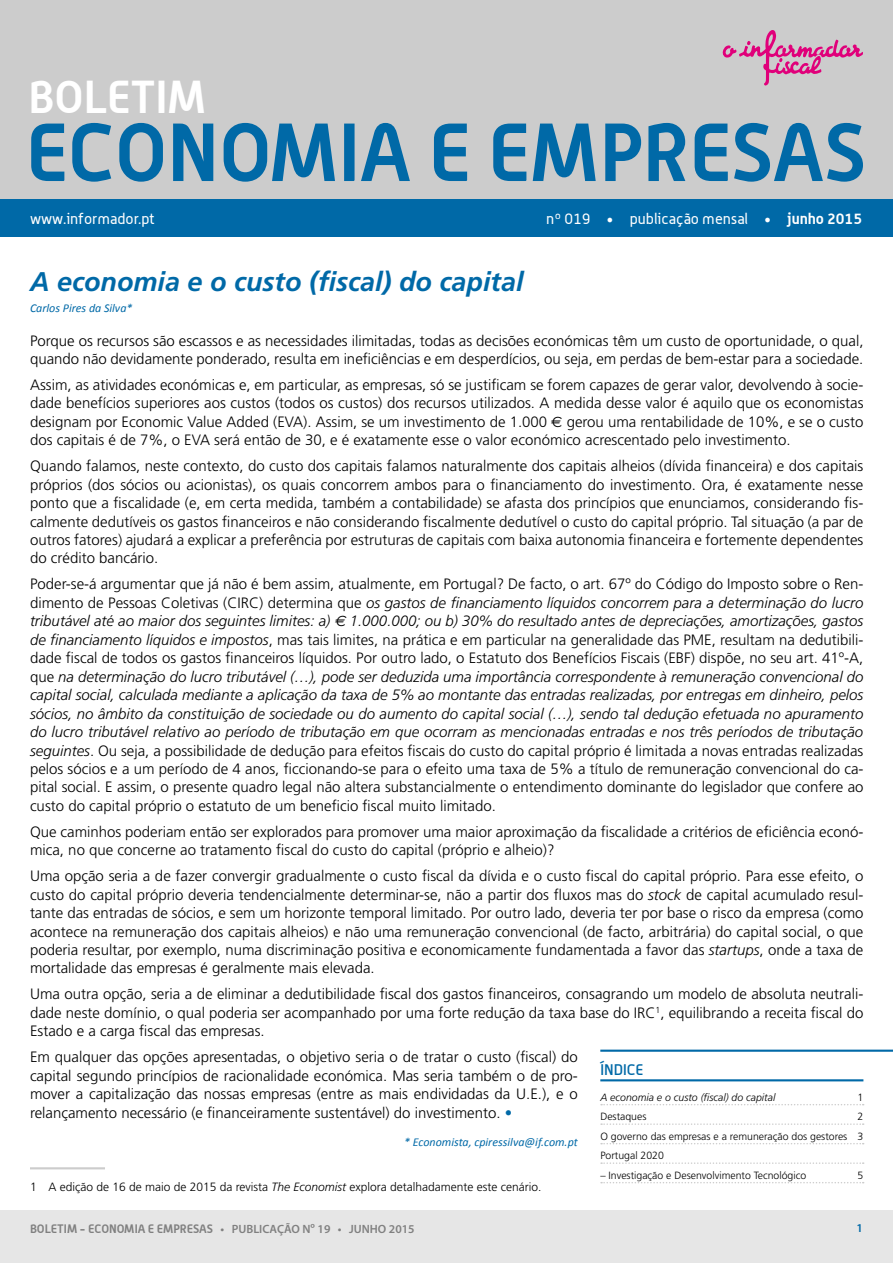
<style>
.page{position:relative;width:893px;height:1263px;background:#fff}
.page>*{position:absolute;margin:0;border:0;box-sizing:border-box;transform-origin:0 0}
.t1{font:700 80.7px "Alwyn";color:#0069a7}
.t2{font:700 45px "Alwyn";color:#fff}
.t3{font:italic 700 27px "Frutiger";color:#0069a7}
.t4{font:300 15px/18.5px "Frutiger";color:#000;text-align:justify}
.t5{font:15px "Alwyn";color:#fff}
.t6{font:500 15px "Alwyn";color:#0069a7}
.t7{font:300 12px "Frutiger";color:#000}
.t8{font:italic 12px "Calibri";color:#0069a7}
.t9{font:700 12px "Alwyn";color:#808080}
.t10{font:600 12px "Myriad Pro";color:#0069a7}
.t11{font:300 10.5px/19.5px "Frutiger";color:#000;text-align:justify}
.t12{font:italic 300 10.5px "Frutiger";color:#000}
.s1{font-weight:700}
.s2{font-family:"Euro Sans";font-weight:400}
.s3{font-style:italic}
.s4{font-family:"Euro Sans";font-weight:400;font-style:italic}
.s5{color:#0069a7}
.s6{font-family:"Myriad Pro";font-weight:600}
</style>
<div class="page">
<div style="left:0;top:1210px;width:893px;height:53px;background:#e6e6e6"></div>
<div style="left:0;top:0;width:893px;height:200px;background:#ccc"></div>
<div style="left:0;top:200px;width:893px;height:37px;background:#0069a7"></div>
<svg style="left:722px;top:30px;width:141px;height:56px"></svg>
<hr style="left:30px;top:1167px;width:75px;height:2px;background:#ccc">
<hr style="left:600px;top:1079px;width:263px;height:2px;background:#0069a7">
<svg style="left:601px;top:1104px;width:263px;height:1px"></svg>
<svg style="left:601px;top:1123px;width:263px;height:2px"></svg>
<svg style="left:601px;top:1143px;width:263px;height:1px"></svg>
<svg style="left:601px;top:1162px;width:263px;height:2px"></svg>
<svg style="left:601px;top:1182px;width:263px;height:1px"></svg>
<hr style="left:600px;top:1049px;width:293px;height:3px;background:#0069a7">
<h2 class="t2" style="left:28px;top:69px;width:179px">BOLETIM</h2>
<h1 class="t1" style="left:26px;top:102px;width:842px">ECONOMIA E EMPRESAS</h1>
<p class="t5" style="left:30px;top:209px;width:126px">www.informador.pt</p>
<p class="t5" style="left:546px;top:210px;width:317px">nº 019 • publicação mensal • <span class="s1">junho 2015</span></p>
<h3 class="t3" style="left:30px;top:266px;width:495px">A economia e o custo (fiscal) do capital</h3>
<p class="t8" style="left:30px;top:300px;width:104px">Carlos Pires da Silva*</p>
<p class="t4" style="left:30px;top:331px;width:835px">Porque os recursos são escassos e as necessidades ilimitadas, todas as decisões económicas têm um custo de oportunidade, o qual, quando não devidamente ponderado, resulta em ineficiências e em desperdícios, ou seja, em perdas de bem-estar para a sociedade.</p>
<p class="t4" style="left:30px;top:375px;width:835px">Assim, as atividades económicas e, em particular, as empresas, só se justificam se forem capazes de gerar valor, devolvendo à socie&shy;dade benefícios superiores aos custos (todos os custos) dos recursos utilizados. A medida desse valor é aquilo que os economistas designam por Economic Value Added (EVA). Assim, se um investimento de 1.000 <span class="s2">€</span> gerou uma rentabilidade de 10%, e se o custo dos capitais é de 7%, o EVA será então de 30, e é exatamente esse o valor económico acrescentado pelo investimento.</p>
<p class="t4" style="left:30px;top:457px;width:835px">Quando falamos, neste contexto, do custo dos capitais falamos naturalmente dos capitais alheios (dívida financeira) e dos capitais próprios (dos sócios ou acionistas), os quais concorrem ambos para o financiamento do investimento. Ora, é exatamente nesse ponto que a fiscalidade (e, em certa medida, também a contabilidade) se afasta dos princípios que enunciamos, considerando fis&shy;calmente dedutíveis os gastos financeiros e não considerando fiscalmente dedutível o custo do capital próprio. Tal situação (a par de outros fatores) ajudará a explicar a preferência por estruturas de capitais com baixa autonomia financeira e fortemente dependentes do crédito bancário.</p>
<p class="t4" style="left:30px;top:575px;width:835px">Poder-se-á argumentar que já não é bem assim, atualmente, em Portugal? De facto, o art. 67º do Código do Imposto sobre o Ren&shy;dimento de Pessoas Coletivas (CIRC) determina que <span class="s3">os gastos de financiamento líquidos concorrem para a determinação do lucro tributável até ao maior dos seguintes limites: a)</span> <span class="s4">€</span> <span class="s3">1.000.000; ou b) 30% do resultado antes de depreciações, amortizações, gastos de financiamento líquidos e impostos</span>, mas tais limites, na prática e em particular na generalidade das PME, resultam na dedutibili&shy;dade fiscal de todos os gastos financeiros líquidos. Por outro lado, o Estatuto dos Benefícios Fiscais (EBF) dispõe, no seu art. 41º-A, que <span class="s3">na determinação do lucro tributável (…), pode ser deduzida uma importância correspondente à remuneração convencional do capital social, calculada mediante a aplicação da taxa de 5% ao montante das entradas realizadas, por entregas em dinheiro, pelos sócios, no âmbito da constituição de sociedade ou do aumento do capital social (…), sendo tal dedução efetuada no apuramento do lucro tributável relativo ao período de tributação em que ocorram as mencionadas entradas e nos três períodos de tributação seguintes</span>. Ou seja, a possibilidade de dedução para efeitos fiscais do custo do capital próprio é limitada a novas entradas realizadas pelos sócios e a um período de 4 anos, ficcionando-se para o efeito uma taxa de 5% a título de remuneração convencional do ca&shy;pital social. E assim, o presente quadro legal não altera substancialmente o entendimento dominante do legislador que confere ao custo do capital próprio o estatuto de um beneficio fiscal muito limitado.</p>
<p class="t4" style="left:30px;top:822px;width:835px">Que caminhos poderiam então ser explorados para promover uma maior aproximação da fiscalidade a critérios de eficiência econó&shy;mica, no que concerne ao tratamento fiscal do custo do capital (próprio e alheio)?</p>
<p class="t4" style="left:30px;top:867px;width:835px">Uma opção seria a de fazer convergir gradualmente o custo fiscal da dívida e o custo fiscal do capital próprio. Para esse efeito, o custo do capital próprio deveria tendencialmente determinar-se, não a partir dos fluxos mas do <span class="s3">stock</span> de capital acumulado resul&shy;tante das entradas de sócios, e sem um horizonte temporal limitado. Por outro lado, deveria ter por base o risco da empresa (como acontece na remuneração dos capitais alheios) e não uma remuneração convencional (de facto, arbitrária) do capital social, o que poderia resultar, por exemplo, numa discriminação positiva e economicamente fundamentada a favor das <span class="s3">startups</span>, onde a taxa de mortalidade das empresas é geralmente mais elevada.</p>
<p class="t4" style="left:30px;top:985px;width:835px">Uma outra opção, seria a de eliminar a dedutibilidade fiscal dos gastos financeiros, consagrando um modelo de absoluta neutrali&shy;dade neste domínio, o qual poderia ser acompanhado por uma forte redução da taxa base do IRC<sup>1</sup>, equilibrando a receita fiscal do Estado e a carga fiscal das empresas.</p>
<p class="t4" style="left:30px;top:1048px;width:549px">Em qualquer das opções apresentadas, o objetivo seria o de tratar o custo (fiscal) do capital segundo princípios de racionalidade económica. Mas seria também o de pro&shy;mover a capitalização das nossas empresas (entre as mais endividadas da U.E.), e o relançamento necessário (e financeiramente sustentável) do investimento. <span class="s5">•</span></p>
<p class="t8" style="left:404px;top:1133px;width:175px">* Economista, cpiressilva@if.com.pt</p>
<p class="t7" style="left:30px;top:1180px;width:513px">1 A edição de 16 de maio de 2015 da revista <span class="s3">The Economist</span> explora detalhadamente este cenário.</p>
<p class="t6" style="left:600px;top:1061px;width:45px">ÍNDICE</p>
<p class="t12" style="left:600px;top:1091px;width:177px">A economia e o custo (fiscal) do capital</p>
<p class="t11" style="left:858px;top:1087px;width:7px">1</p>
<p class="t11" style="left:600px;top:1107px;width:48px">Destaques</p>
<p class="t11" style="left:600px;top:1107px;width:265px;text-indent:257px">2<br>O governo das empresas e a remuneração dos gestores 3<br>Portugal 2020</p>
<p class="t11" style="left:600px;top:1165px;width:207px">– Investigação e Desenvolvimento Tecnológico</p>
<p class="t11" style="left:858px;top:1165px;width:7px">5</p>
<p class="t9" style="left:30px;top:1221px;width:386px">BOLETIM - ECONOMIA E EMPRESAS <span class="s6">• PUBLICAÇÃO Nº 19 • JUNHO 2015</span></p>
<p class="t10" style="left:856px;top:1220px;width:8px">1</p>
</div>
